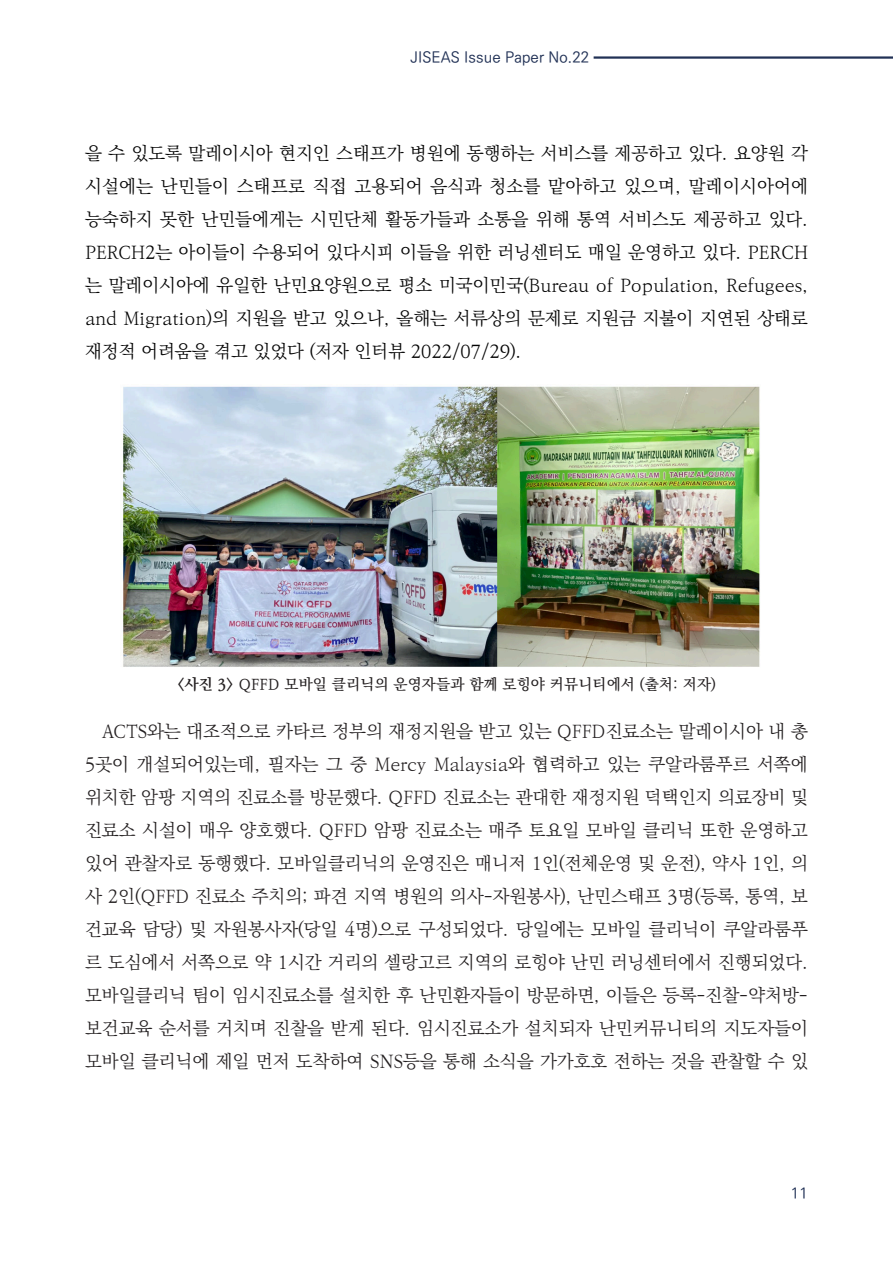
<style>
.page{position:relative;width:893px;height:1263px;background:#fff}
.page>*{position:absolute;margin:0;border:0;box-sizing:border-box;transform-origin:0 0}
.t1{font:300 18px/33px "Ko Pub World Batang";color:#231f20;text-align:justify}
.t2{font:300 18px/33px "Ko Pub World Batang";color:#030303;text-align:justify}
.t3{font:500 15px "Ko Pub World Batang";letter-spacing:.01em;color:#231f20}
.t4{font:500 15px "Ko Pub World Dotum";letter-spacing:.005em;color:#213155}
.s1{font-weight:700}
</style>
<div class="page">
<img style="left:123px;top:386px;width:637px;height:281px">
<hr style="left:594px;top:56px;width:299px;height:3px;background:#213155">
<p class="t4" style="left:411px;top:47px;width:180px">JISEAS Issue Paper No.22</p>
<p class="t2" style="left:85px;top:137px;width:725px">을 수 있도록 말레이시아 현지인 스태프가 병원에 동행하는 서비스를 제공하고 있다. 요양원 각 시설에는 난민들이 스태프로 직접 고용되어 음식과 청소를 맡아하고 있으며, 말레이시아어에 능숙하지 못한 난민들에게는 시민단체 활동가들과 소통을 위해 통역 서비스도 제공하고 있다.<br>PERCH2는 아이들이 수용되어 있다시피 이들을 위한 러닝센터도 매일 운영하고 있다. PERCH 는 말레이시아에 유일한 난민요양원으로 평소 미국이민국(Bureau of Population, Refugees, and Migration)의 지원을 받고 있으나, 올해는 서류상의 문제로 지원금 지불이 지연된 상태로 재정적 어려움을 겪고 있었다 (저자 인터뷰 2022/07/29).</p>
<p class="t3" style="left:177px;top:673px;width:540px"><span class="s1">&lt;사진 3&gt;</span> QFFD 모바일 클리닉의 운영자들과 함께 로힝야 커뮤니티에서 (출처: 저자)</p>
<p class="t1" style="left:85px;top:715px;width:724px;text-indent:17px">ACTS와는 대조적으로 카타르 정부의 재정지원을 받고 있는 QFFD진료소는 말레이시아 내 총 5곳이 개설되어있는데, 필자는 그 중 Mercy Malaysia와 협력하고 있는 쿠알라룸푸르 서쪽에 위치한 암팡 지역의 진료소를 방문했다. QFFD 진료소는 관대한 재정지원 덕택인지 의료장비 및 진료소 시설이 매우 양호했다. QFFD 암팡 진료소는 매주 토요일 모바일 클리닉 또한 운영하고 있어 관찰자로 동행했다. 모바일클리닉의 운영진은 매니저 1인(전체운영 및 운전), 약사 1인, 의 사 2인(QFFD 진료소 주치의; 파견 지역 병원의 의사-자원봉사), 난민스태프 3명(등록, 통역, 보 건교육 담당) 및 자원봉사자(당일 4명)으로 구성되었다. 당일에는 모바일 클리닉이 쿠알라룸푸 르 도심에서 서쪽으로 약 1시간 거리의 셀랑고르 지역의 로힝야 난민 러닝센터에서 진행되었다. 모바일클리닉 팀이 임시진료소를 설치한 후 난민환자들이 방문하면, 이들은 등록-진찰-약처방-보건교육 순서를 거치며 진찰을 받게 된다. 임시진료소가 설치되자 난민커뮤니티의 지도자들이 모바일 클리닉에 제일 먼저 도착하여 SNS등을 통해 소식을 가가호호 전하는 것을 관찰할 수 있</p>
<p class="t4" style="left:791px;top:1183px;width:18px">11</p>
</div>
